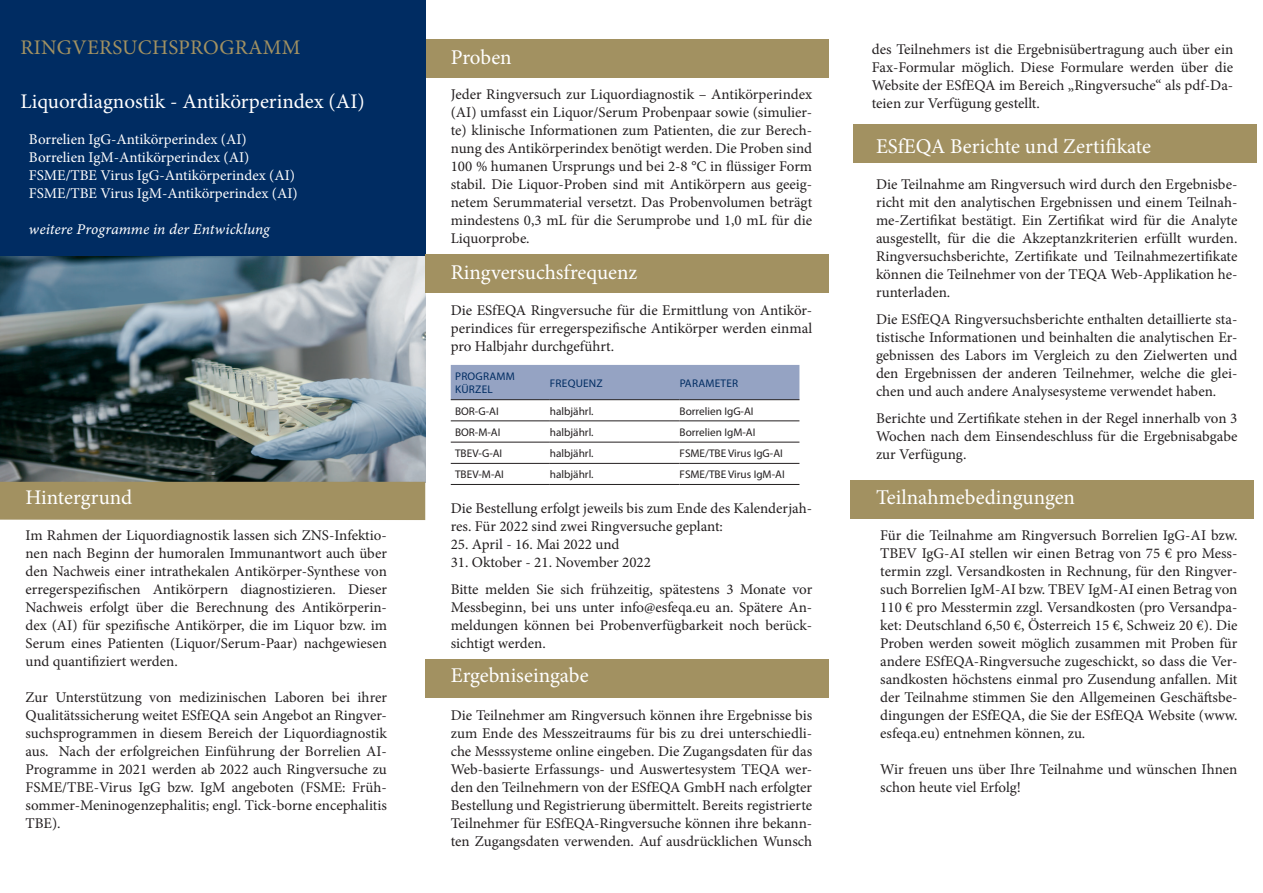
<style>
.page{position:relative;width:1263px;height:893px;background:#fff}
.page>*{position:absolute;margin:0;border:0;box-sizing:border-box;transform-origin:0 0}
.t1{font:21px "Minion Pro";color:#fff}
.t2{font:20.85px "Minion Pro";color:#fff}
.t3{font:20.85px "Minion Pro";letter-spacing:.01em;color:#a29161}
.t4{font:14.85px/18px "Minion Pro";color:#231f20;text-align:justify}
.t5{font:14.85px/18px "Minion Pro";color:#fff}
.t6{font:italic 14.85px "Minion Variable Concept";color:#fff}
.t7{font:11.1px "Myriad Pro";color:#231f20}
.t8{font:11.1px/13.5px "Myriad Pro";letter-spacing:.02em;color:#002c62}
</style>
<div class="page">
<img style="left:0;top:255px;width:425px;height:227px">
<div style="left:425px;top:40px;width:404px;height:38px;background:#a29161"></div>
<div style="left:0;top:0;width:425px;height:255px;background:#002c62"></div>
<div style="left:0;top:482px;width:425px;height:38px;background:#a29161"></div>
<div style="left:425px;top:254px;width:404px;height:38px;background:#a29161"></div>
<div style="left:451px;top:365px;width:348px;height:34px;background:#95a3c3"></div>
<hr style="left:451px;top:399px;width:99px;height:1px;background:#231f20">
<hr style="left:550px;top:399px;width:129px;height:1px;background:#231f20">
<hr style="left:679px;top:399px;width:120px;height:1px;background:#231f20">
<hr style="left:451px;top:421px;width:99px;height:1px;background:#231f20">
<hr style="left:550px;top:421px;width:129px;height:1px;background:#231f20">
<hr style="left:679px;top:421px;width:120px;height:1px;background:#231f20">
<hr style="left:451px;top:442px;width:99px;height:1px;background:#231f20">
<hr style="left:550px;top:442px;width:129px;height:1px;background:#231f20">
<hr style="left:679px;top:442px;width:120px;height:1px;background:#231f20">
<hr style="left:451px;top:463px;width:99px;height:1px;background:#231f20">
<hr style="left:550px;top:463px;width:129px;height:1px;background:#231f20">
<hr style="left:679px;top:463px;width:120px;height:1px;background:#231f20">
<hr style="left:451px;top:484px;width:99px;height:1px;background:#231f20">
<hr style="left:550px;top:484px;width:129px;height:1px;background:#231f20">
<hr style="left:679px;top:484px;width:120px;height:1px;background:#231f20">
<div style="left:425px;top:659px;width:404px;height:38px;background:#a29161"></div>
<div style="left:853px;top:125px;width:403px;height:38px;background:#a29161"></div>
<div style="left:850px;top:480px;width:404px;height:38px;background:#a29161"></div>
<h2 class="t3" style="left:21px;top:33px;width:281px">RINGVERSUCHSPROGRAMM</h2>
<h2 class="t2" style="left:20px;top:87px;width:346px">Liquordiagnostik - Antikörperindex (AI)</h2>
<p class="t5" style="left:29px;top:130px;width:270px">Borrelien IgG-Antikörperindex (AI)<br>Borrelien IgM-Antikörperindex (AI)<br>FSME/TBE Virus IgG-Antikörperindex (AI)<br>FSME/TBE Virus IgM-Antikörperindex (AI)</p>
<p class="t6" style="left:29px;top:219px;width:242px">weitere Programme in der Entwicklung</p>
<h2 class="t2" style="left:26px;top:483px;width:108px">Hintergrund</h2>
<p class="t4" style="left:26px;top:526px;width:363px">Im Rahmen der Liquordiagnostik lassen sich ZNS-Infektio&shy;nen nach Beginn der humoralen Immunantwort auch über den Nachweis einer intrathekalen Antikörper-Synthese von erregerspezifischen Antikörpern diagnostizieren. Dieser Nachweis erfolgt über die Berechnung des Antikörperin&shy;dex (AI) für spezifische Antikörper, die im Liquor bzw. im Serum eines Patienten (Liquor/Serum-Paar) nachgewiesen und quantifiziert werden.</p>
<p class="t4" style="left:26px;top:688px;width:363px">Zur Unterstützung von medizinischen Laboren bei ihrer Qualitätssicherung weitet ESfEQA sein Angebot an Ringver&shy;suchsprogrammen in diesem Bereich der Liquordiagnostik aus. Nach der erfolgreichen Einführung der Borrelien AI-Programme in 2021 werden ab 2022 auch Ringversuche zu FSME/TBE-Virus IgG bzw. IgM angeboten (FSME: Früh&shy;sommer-Meninogenzephalitis; engl. Tick-borne encephalitis TBE).</p>
<h1 class="t1" style="left:451px;top:43px;width:63px">Proben</h1>
<p class="t4" style="left:451px;top:85px;width:363px">Jeder Ringversuch zur Liquordiagnostik – Antikörperindex (AI) umfasst ein Liquor/Serum Probenpaar sowie (simulier&shy;te) klinische Informationen zum Patienten, die zur Berech&shy;nung des Antikörperindex benötigt werden. Die Proben sind 100 % humanen Ursprungs und bei 2-8 °C in flüssiger Form stabil. Die Liquor-Proben sind mit Antikörpern aus geeig&shy;netem Serummaterial versetzt. Das Probenvolumen beträgt mindestens 0,3 mL für die Serumprobe und 1,0 mL für die Liquorprobe.</p>
<h1 class="t1" style="left:451px;top:258px;width:188px">Ringversuchsfrequenz</h1>
<p class="t4" style="left:451px;top:301px;width:363px">Die ESfEQA Ringversuche für die Ermittlung von Antikör&shy;perindices für erregerspezifische Antikörper werden einmal pro Halbjahr durchgeführt.</p>
<p class="t8" style="left:455px;top:369px;width:61px">PROGRAMM<br>KÜRZEL</p>
<p class="t8" style="left:550px;top:376px;width:54px">FREQUENZ</p>
<p class="t8" style="left:680px;top:376px;width:60px">PARAMETER</p>
<p class="t7" style="left:455px;top:404px;width:45px">BOR-G-AI</p>
<p class="t7" style="left:550px;top:404px;width:45px">halbjährl.</p>
<p class="t7" style="left:679px;top:404px;width:76px">Borrelien IgG-AI</p>
<p class="t7" style="left:455px;top:425px;width:47px">BOR-M-AI</p>
<p class="t7" style="left:550px;top:425px;width:45px">halbjährl.</p>
<p class="t7" style="left:679px;top:425px;width:77px">Borrelien IgM-AI</p>
<p class="t7" style="left:455px;top:446px;width:49px">TBEV-G-AI</p>
<p class="t7" style="left:550px;top:446px;width:45px">halbjährl.</p>
<p class="t7" style="left:679px;top:446px;width:105px">FSME/TBE Virus IgG-AI</p>
<p class="t7" style="left:455px;top:468px;width:50px">TBEV-M-AI</p>
<p class="t7" style="left:550px;top:468px;width:45px">halbjährl.</p>
<p class="t7" style="left:679px;top:468px;width:107px">FSME/TBE Virus IgM-AI</p>
<p class="t4" style="left:451px;top:499px;width:363px">Die Bestellung erfolgt jeweils bis zum Ende des Kalenderjah&shy;res. Für 2022 sind zwei Ringversuche geplant:</p>
<p class="t4" style="left:451px;top:535px;width:170px">25. April - 16. Mai 2022 und</p>
<p class="t4" style="left:451px;top:549px;width:363px;line-height:27px">31. Oktober - 21. November 2022<br>Bitte melden Sie sich frühzeitig, spätestens 3 Monate vor</p>
<p class="t4" style="left:451px;top:598px;width:363px">Messbeginn, bei uns unter info@esfeqa.eu an. Spätere An&shy;meldungen können bei Probenverfügbarkeit noch berück&shy;sichtigt werden.</p>
<h1 class="t1" style="left:451px;top:661px;width:139px">Ergebniseingabe</h1>
<p class="t4" style="left:451px;top:706px;width:363px">Die Teilnehmer am Ringversuch können ihre Ergebnisse bis zum Ende des Messzeitraums für bis zu drei unterschiedli&shy;che Messsysteme online eingeben. Die Zugangsdaten für das Web-basierte Erfassungs- und Auswertesystem TEQA wer&shy;den den Teilnehmern von der ESfEQA GmbH nach erfolgter Bestellung und Registrierung übermittelt. Bereits registrierte Teilnehmer für ESfEQA-Ringversuche können ihre bekann&shy;ten Zugangsdaten verwenden. Auf ausdrücklichen Wunsch</p>
<p class="t4" style="left:872px;top:40px;width:363px">des Teilnehmers ist die Ergebnisübertragung auch über ein Fax-Formular möglich. Diese Formulare werden über die Website der ESfEQA im Bereich „Ringversuche“ als pdf-Da&shy;teien zur Verfügung gestellt.</p>
<h1 class="t1" style="left:876px;top:132px;width:277px">ESfEQA Berichte und Zertifikate</h1>
<p class="t4" style="left:876px;top:175px;width:363px">Die Teilnahme am Ringversuch wird durch den Ergebnisbe&shy;richt mit den analytischen Ergebnissen und einem Teilnah&shy;me-Zertifikat bestätigt. Ein Zertifikat wird für die Analyte ausgestellt, für die die Akzeptanzkriterien erfüllt wurden.<br>Ringversuchsberichte, Zertifikate und Teilnahmezertifikate können die Teilnehmer von der TEQA Web-Applikation he&shy;runterladen.</p>
<p class="t4" style="left:876px;top:310px;width:363px">Die ESfEQA Ringversuchsberichte enthalten detaillierte sta&shy;tistische Informationen und beinhalten die analytischen Er&shy;gebnissen des Labors im Vergleich zu den Zielwerten und den Ergebnissen der anderen Teilnehmer, welche die glei&shy;chen und auch andere Analysesysteme verwendet haben.</p>
<p class="t4" style="left:876px;top:409px;width:363px">Berichte und Zertifikate stehen in der Regel innerhalb von 3<br>Wochen nach dem Einsendeschluss für die Ergebnisabgabe zur Verfügung.</p>
<h1 class="t1" style="left:876px;top:483px;width:201px">Teilnahmebedingungen</h1>
<p class="t4" style="left:880px;top:526px;width:359px">Für die Teilnahme am Ringversuch Borrelien IgG-AI bzw.<br>TBEV IgG-AI stellen wir einen Betrag von 75 € pro Mess&shy;termin zzgl. Versandkosten in Rechnung, für den Ringver&shy;such Borrelien IgM-AI bzw. TBEV IgM-AI einen Betrag von 110 € pro Messtermin zzgl. Versandkosten (pro Versandpa&shy;ket: Deutschland 6,50 €, Österreich 15 €, Schweiz 20 €). Die Proben werden soweit möglich zusammen mit Proben für andere ESfEQA-Ringversuche zugeschickt, so dass die Ver&shy;sandkosten höchstens einmal pro Zusendung anfallen. Mit der Teilnahme stimmen Sie den Allgemeinen Geschäftsbe&shy;dingungen der ESfEQA, die Sie der ESfEQA Website (www. esfeqa.eu) entnehmen können, zu.</p>
<p class="t4" style="left:880px;top:760px;width:359px">Wir freuen uns über Ihre Teilnahme und wünschen Ihnen schon heute viel Erfolg!</p>
</div>
